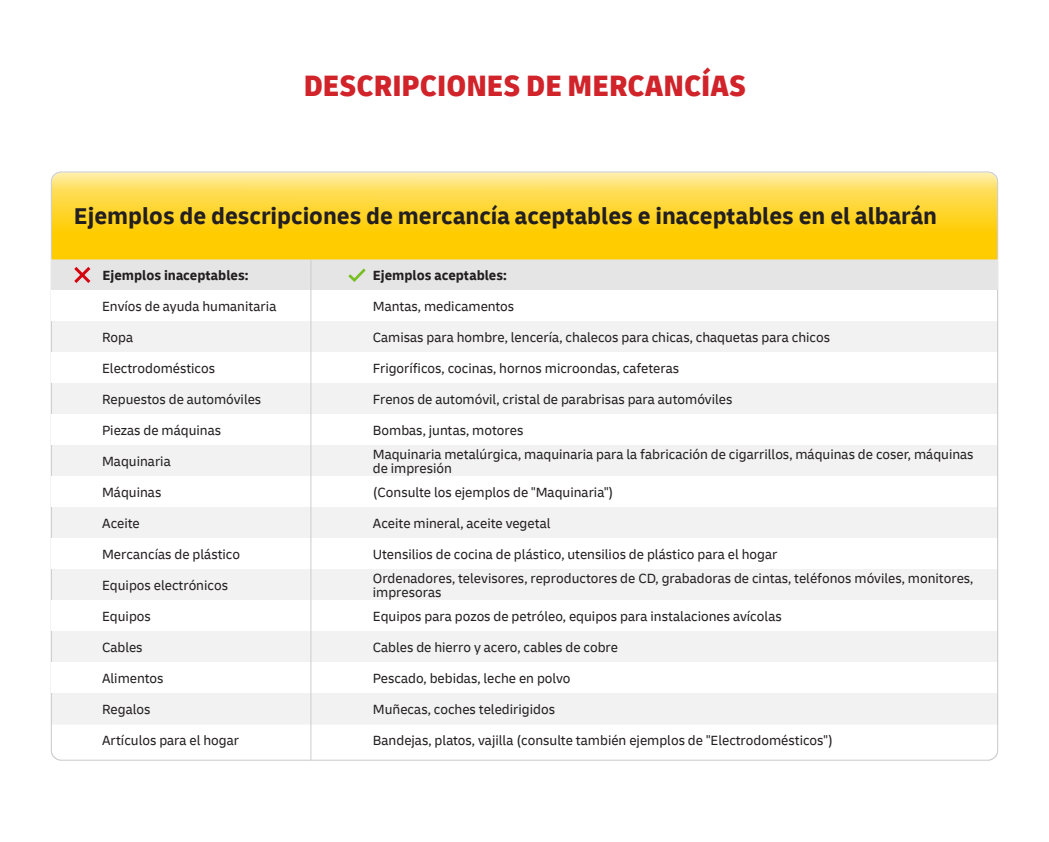
<style>
.page{position:relative;width:1049px;height:842px;background:#fff}
.page>*{position:absolute;margin:0;border:0;box-sizing:border-box;transform-origin:0 0}
.t1{font:900 condensed 31px "Delivery";color:#d1232a}
.t2{font:700 24px "Delivery";color:#231f20}
.t3{font:14px/14px "Delivery";color:#231f20}
.t4{font:700 14px "Delivery";color:#231f20}
</style>
<div class="page">
<div style="left:51px;top:172px;width:947px;height:588px;background:#f2f2f2"></div>
<div style="left:52px;top:259px;width:946px;height:31px;background:#e5e5e5"></div>
<div style="left:52px;top:290px;width:945px;height:31px;background:#fff"></div>
<div style="left:52px;top:352px;width:945px;height:31px;background:#fff"></div>
<div style="left:52px;top:414px;width:945px;height:31px;background:#fff"></div>
<div style="left:52px;top:476px;width:945px;height:31px;background:#fff"></div>
<div style="left:52px;top:538px;width:945px;height:31px;background:#fff"></div>
<div style="left:52px;top:600px;width:945px;height:31px;background:#fff"></div>
<div style="left:52px;top:662px;width:945px;height:31px;background:#fff"></div>
<svg style="left:52px;top:724px;width:945px;height:35px"></svg>
<hr style="left:310px;top:260px;width:1px;height:500px;background:#ccc">
<svg style="left:52px;top:173px;width:945px;height:86px;background:#fed531"></svg>
<svg style="left:74px;top:267px;width:17px;height:16px"></svg>
<svg style="left:348px;top:268px;width:18px;height:14px"></svg>
<h1 class="t1" style="left:304px;top:67px;width:444px">DESCRIPCIONES DE MERCANCÍAS</h1>
<h2 class="t2" style="left:74px;top:202px;width:865px">Ejemplos de descripciones de mercancía aceptables e inaceptables en el albarán</h2>
<p class="t4" style="left:102px;top:267px;width:148px">Ejemplos inaceptables:</p>
<p class="t4" style="left:373px;top:267px;width:136px">Ejemplos aceptables:</p>
<p class="t3" style="left:102px;top:299px;width:176px">Envíos de ayuda humanitaria</p>
<p class="t3" style="left:373px;top:299px;width:143px">Mantas, medicamentos</p>
<p class="t3" style="left:102px;top:330px;width:33px">Ropa</p>
<p class="t3" style="left:373px;top:330px;width:459px">Camisas para hombre, lencería, chalecos para chicas, chaquetas para chicos</p>
<p class="t3" style="left:102px;top:361px;width:115px">Electrodomésticos</p>
<p class="t3" style="left:373px;top:361px;width:308px">Frigoríficos, cocinas, hornos microondas, cafeteras</p>
<p class="t3" style="left:102px;top:392px;width:161px">Repuestos de automóviles</p>
<p class="t3" style="left:373px;top:392px;width:361px">Frenos de automóvil, cristal de parabrisas para automóviles</p>
<p class="t3" style="left:102px;top:423px;width:121px">Piezas de máquinas</p>
<p class="t3" style="left:373px;top:423px;width:152px">Bombas, juntas, motores</p>
<p class="t3" style="left:102px;top:454px;width:70px">Maquinaria</p>
<p class="t3" style="left:373px;top:447px;width:602px">Maquinaria metalúrgica, maquinaria para la fabricación de cigarrillos, máquinas de coser, máquinas de impresión</p>
<p class="t3" style="left:102px;top:485px;width:61px">Máquinas</p>
<p class="t3" style="left:373px;top:485px;width:242px">(Consulte los ejemplos de "Maquinaria")</p>
<p class="t3" style="left:102px;top:516px;width:39px">Aceite</p>
<p class="t3" style="left:373px;top:516px;width:179px">Aceite mineral, aceite vegetal</p>
<p class="t3" style="left:102px;top:547px;width:139px">Mercancías de plástico</p>
<p class="t3" style="left:373px;top:547px;width:406px">Utensilios de cocina de plástico, utensilios de plástico para el hogar</p>
<p class="t3" style="left:102px;top:578px;width:128px">Equipos electrónicos</p>
<p class="t3" style="left:373px;top:571px;width:602px">Ordenadores, televisores, reproductores de CD, grabadoras de cintas, teléfonos móviles, monitores, impresoras</p>
<p class="t3" style="left:102px;top:609px;width:50px">Equipos</p>
<p class="t3" style="left:373px;top:609px;width:410px">Equipos para pozos de petróleo, equipos para instalaciones avícolas</p>
<p class="t3" style="left:102px;top:640px;width:42px">Cables</p>
<p class="t3" style="left:373px;top:640px;width:247px">Cables de hierro y acero, cables de cobre</p>
<p class="t3" style="left:102px;top:671px;width:63px">Alimentos</p>
<p class="t3" style="left:373px;top:671px;width:199px">Pescado, bebidas, leche en polvo</p>
<p class="t3" style="left:102px;top:702px;width:50px">Regalos</p>
<p class="t3" style="left:373px;top:702px;width:184px">Muñecas, coches teledirigidos</p>
<p class="t3" style="left:102px;top:733px;width:139px">Artículos para el hogar</p>
<p class="t3" style="left:373px;top:733px;width:462px">Bandejas, platos, vajilla (consulte también ejemplos de "Electrodomésticos")</p>
</div>
